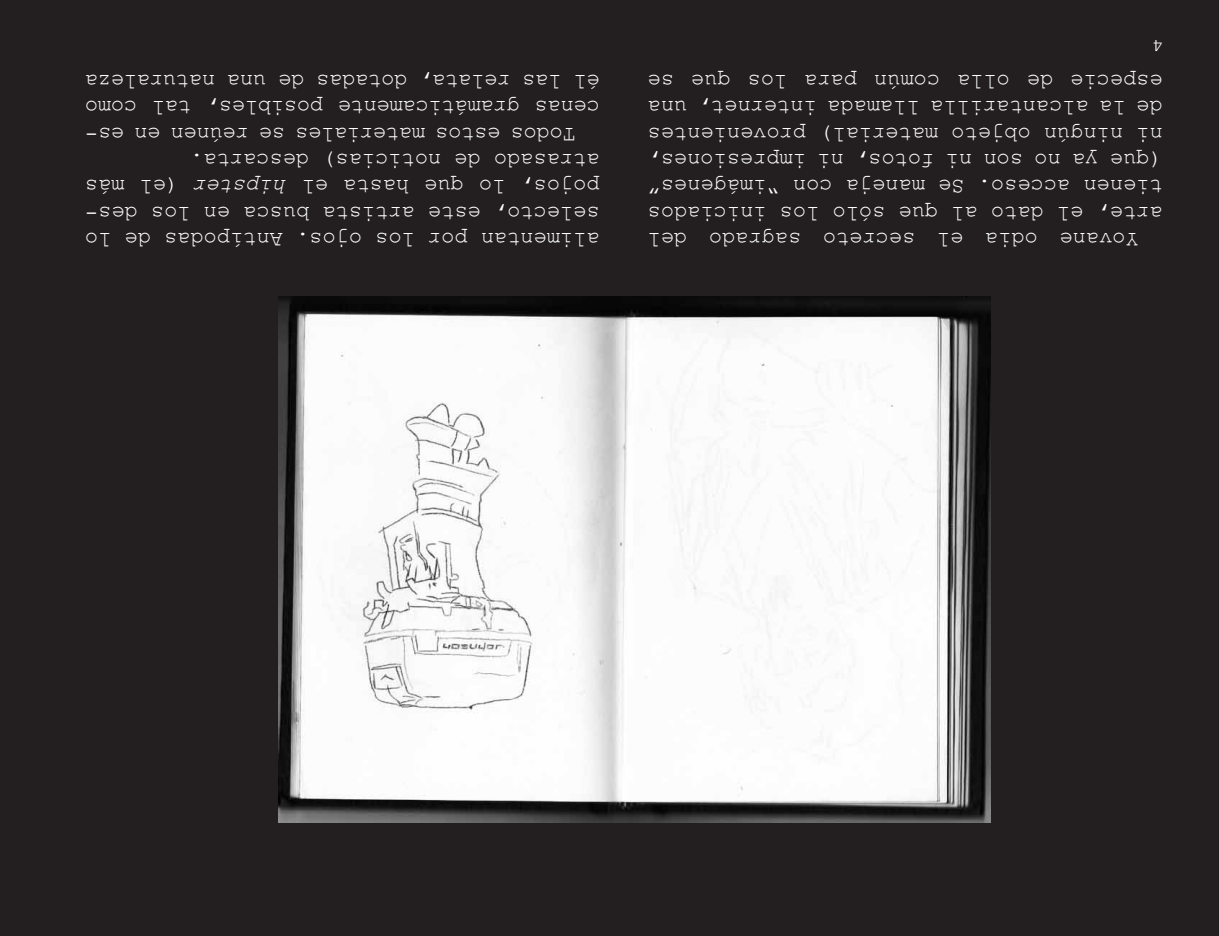
<style>
.page{position:relative;width:1219px;height:936px;background:#fff}
.page>*{position:absolute;margin:0;border:0;box-sizing:border-box;transform-origin:0 0}
.t1{font:22px/26.4px "Courier New";color:#fff;text-align:justify}
.t2{font:italic 22px "Courier New";color:#fff}
.t3{font:300 16px "Univers LT Std";color:#fff}
</style>
<div class="page">
<div style="left:0;top:0;width:1219px;height:935px;background:#231f20"></div>
<img style="left:279px;top:296px;width:712px;height:526px">
<p class="t1" style="left:600px;top:148px;width:516px;text-indent:24px;rotate:-180deg">Todos estos materiales se reúnen en es&shy;cenas gramáticamente posibles, tal como él las relata, dotadas de una naturaleza</p>
<p class="t1" style="left:600px;top:201px;width:411px;rotate:-180deg">pojos, lo que hasta el<br>atrasado de noticias) descarta.</p>
<p class="t2" style="left:287px;top:202px;width:94px;rotate:-180deg">hipster</p>
<p class="t1" style="left:600px;top:254px;width:516px;text-align:right;rotate:-180deg">alimentan por los ojos. Antípodas de lo selecto, este artista busca en los des-(el más</p>
<p class="t3" style="left:1162px;top:55px;width:10px;rotate:-180deg">4</p>
<p class="t1" style="left:1163px;top:254px;width:517px;text-indent:24px;rotate:-180deg">Yovane odia el secreto sagrado del arte, el dato al que sólo los iniciados tienen acceso. Se maneja con “imágenes” (que ya no son ni fotos, ni impresiones, ni ningún objeto material) provenientes de la alcantarilla llamada internet, una especie de olla común para los que se</p>
</div>
